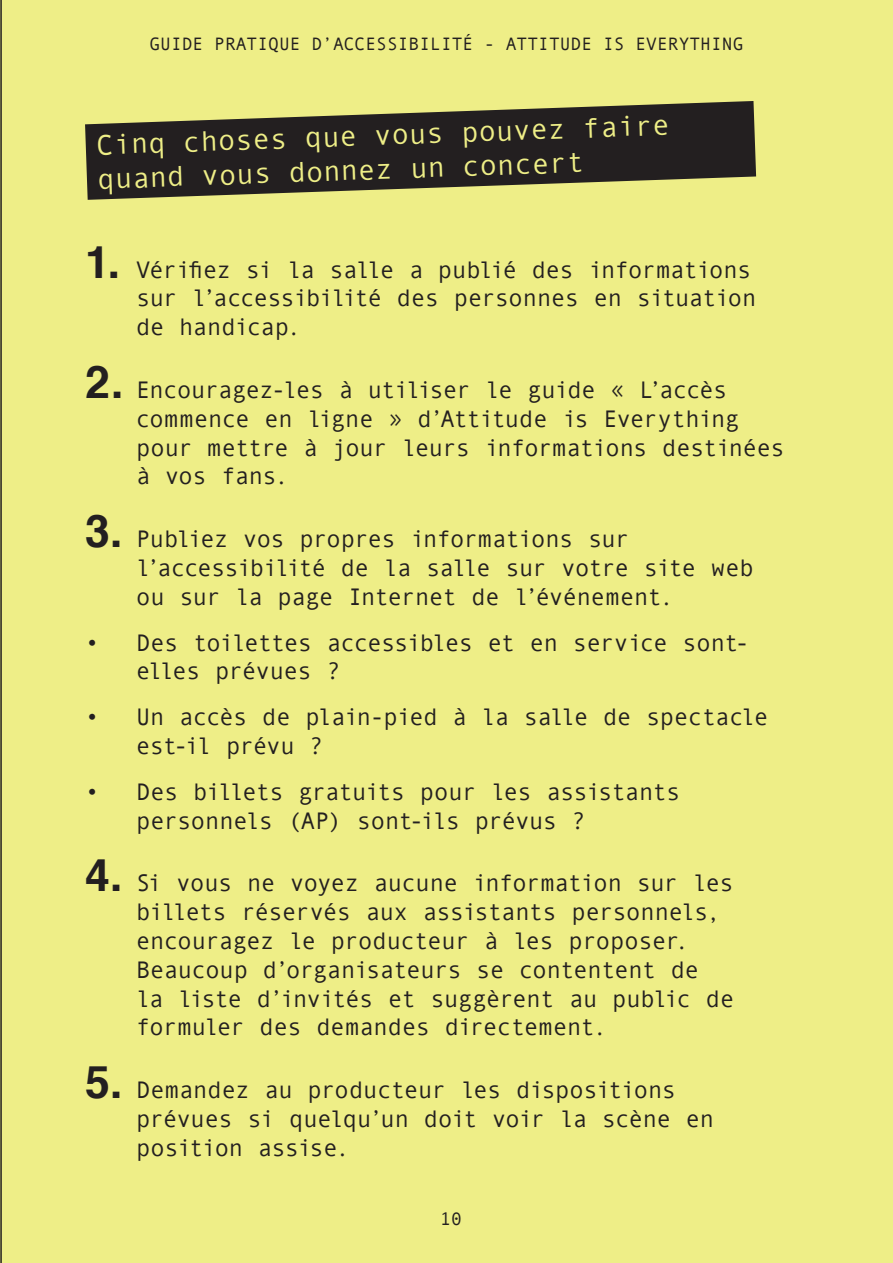
<style>
.page{position:relative;width:893px;height:1263px;background:#eeee87}
.page>*{position:absolute;margin:0;border:0;box-sizing:border-box;transform-origin:0 0}
.Mono{font:28.5px/34.2px "Andale Mono";color:#eeee87}
.t1{font:24px/28.8px "Andale Mono";letter-spacing:-.03em;color:#231f20}
.t2{font:18px "Andale Mono";color:#231f20}
.s1{font-family:"Helvetica";font-weight:700;font-size:45px}
</style>
<div class="page">
<svg style="left:85px;top:101px;width:671px;height:99px;fill:#231f20"></svg>
<hr style="left:0;top:0;width:2px;height:1263px;background:#231f20">
<p class="t2" style="left:149px;top:32px;width:596px">GUIDE PRATIQUE D’ACCESSIBILITÉ - ATTITUDE IS EVERYTHING</p>
<p class="Mono" style="left:96px;top:126px;width:575px;rotate:-2deg">Cinq choses que vous pouvez faire quand vous donnez un concert</p>
<p class="t1" style="left:136px;top:254px;width:622px;text-indent:-51px"><span class="s1">1.</span> Vérifiez si la salle a publié des informations sur l’accessibilité des personnes en situation de handicap.</p>
<p class="t1" style="left:136px;top:374px;width:650px;text-indent:-51px"><span class="s1">2.</span> Encouragez-les à utiliser le guide « L’accès commence en ligne » d’Attitude is Everything pour mettre à jour leurs informations destinées à vos fans.</p>
<p class="t1" style="left:136px;top:523px;width:619px;text-indent:-51px"><span class="s1">3.</span> Publiez vos propres informations sur l’accessibilité de la salle sur votre site web ou sur la page Internet de l’événement.</p>
<p class="t1" style="left:136px;top:627px;width:615px;text-indent:-51px">• Des toilettes accessibles et en service sont&shy;elles prévues ?</p>
<p class="t1" style="left:136px;top:701px;width:634px;text-indent:-51px">• Un accès de plain-pied à la salle de spectacle est-il prévu ?</p>
<p class="t1" style="left:136px;top:776px;width:546px;text-indent:-51px">• Des billets gratuits pour les assistants personnels (AP) sont-ils prévus ?</p>
<p class="t1" style="left:136px;top:868px;width:600px;text-indent:-51px"><span class="s1">4.</span> Si vous ne voyez aucune information sur les billets réservés aux assistants personnels, encouragez le producteur à les proposer.<br>Beaucoup d’organisateurs se contentent de<br>la liste d’invités et suggèrent au public de formuler des demandes directement.</p>
<p class="t1" style="left:136px;top:1074px;width:580px;text-indent:-51px"><span class="s1">5.</span> Demandez au producteur les dispositions prévues si quelqu’un doit voir la scène en position assise.</p>
<p class="t2" style="left:440px;top:1207px;width:23px">10</p>
</div>
